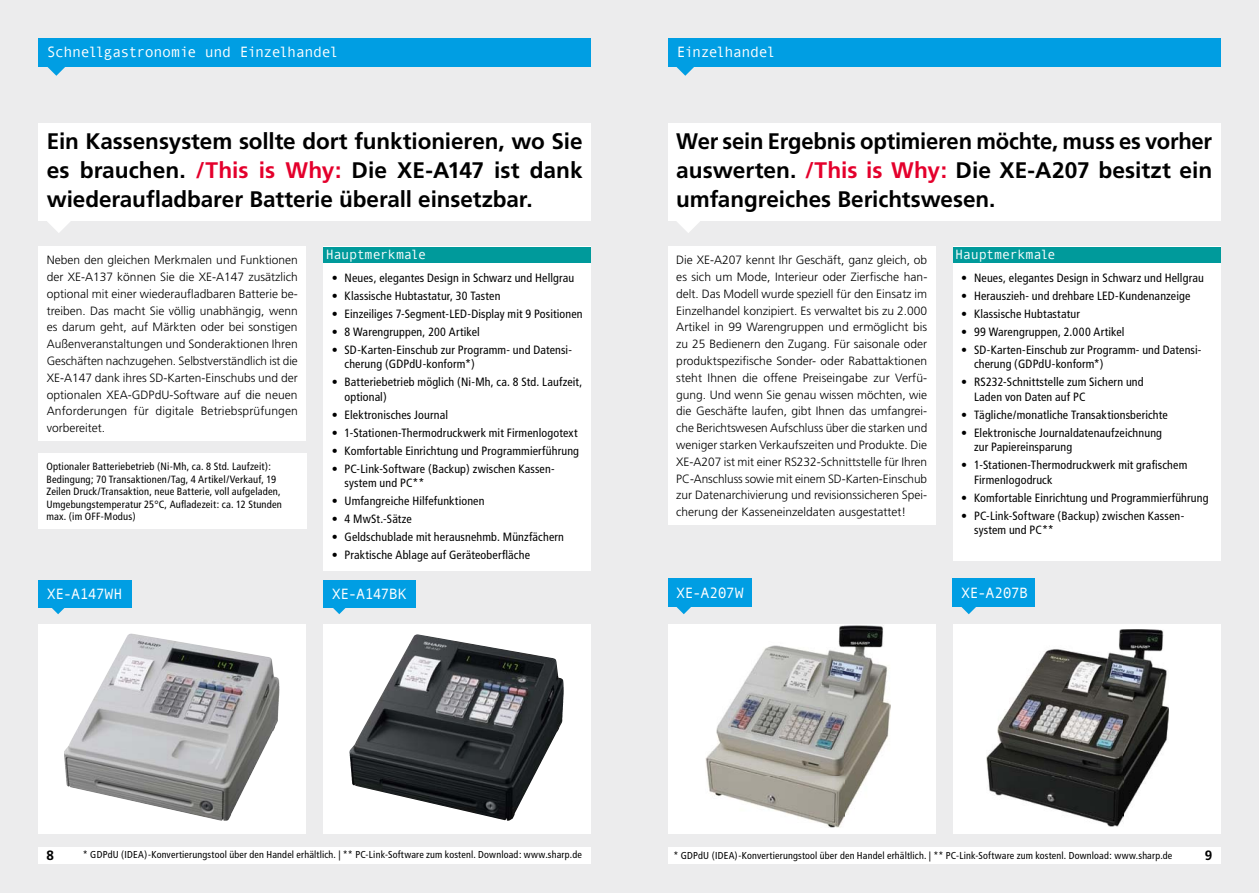
<style>
.page{position:relative;width:1259px;height:893px;background:#fff}
.page>*{position:absolute;margin:0;border:0;box-sizing:border-box;transform-origin:0 0}
.t1{font:700 22.5px/29.2px "Frutiger";letter-spacing:-.005em;color:#000;text-align:justify}
.t2{font:15px "Andale Mono";letter-spacing:-.04em;color:#fff}
.t3{font:15px "Andale Mono";letter-spacing:-.06em;color:#fff}
.t4{font:13.5px "Andale Mono";letter-spacing:-.025em;color:#fff}
.t5{font:700 13.5px "Frutiger";color:#000}
.t6{font:300 12px/16.8px "Frutiger";color:#000;text-align:justify}
.t7{font:condensed 12px/14.4px "Frutiger";letter-spacing:.01em;color:#000}
.t8{font:condensed 10.5px/12.6px "Frutiger";letter-spacing:.015em;color:#000}
.t9{font:condensed 10.05px "Frutiger";letter-spacing:.02em;color:#000}
.s1{color:#e4002c}
</style>
<div class="page">
<div style="left:0;top:0;width:629px;height:893px;background:#ececed"></div>
<div style="left:629px;top:0;width:630px;height:893px;background:#ececed"></div>
<div style="left:38px;top:847px;width:553px;height:16px;background:#fff"></div>
<div style="left:668px;top:847px;width:552px;height:16px;background:#fff"></div>
<div style="left:38px;top:38px;width:553px;height:29px;background:#009ee3"></div>
<svg style="left:47px;top:221px;width:23px;height:12px"></svg>
<svg style="left:677px;top:221px;width:23px;height:12px"></svg>
<div style="left:668px;top:38px;width:552px;height:29px;background:#009ee3"></div>
<div style="left:323px;top:247px;width:268px;height:324px;background:#fff"></div>
<div style="left:38px;top:624px;width:268px;height:209px;background:#fff"></div>
<div style="left:323px;top:624px;width:268px;height:209px;background:#fff"></div>
<svg style="left:51px;top:607px;width:15px;height:7px"></svg>
<svg style="left:332px;top:607px;width:15px;height:7px"></svg>
<div style="left:952px;top:247px;width:268px;height:314px;background:#fff"></div>
<div style="left:668px;top:624px;width:267px;height:209px;background:#fff"></div>
<div style="left:952px;top:624px;width:268px;height:209px;background:#fff"></div>
<svg style="left:676px;top:607px;width:15px;height:7px"></svg>
<div style="left:668px;top:578px;width:83px;height:29px;background:#009ee3"></div>
<div style="left:952px;top:578px;width:83px;height:29px;background:#009ee3"></div>
<svg style="left:961px;top:607px;width:15px;height:7px"></svg>
<img style="left:705px;top:625px;width:186px;height:202px">
<div style="left:38px;top:580px;width:93px;height:27px;background:#009ee3"></div>
<div style="left:323px;top:580px;width:92px;height:27px;background:#009ee3"></div>
<svg style="left:676px;top:67px;width:18px;height:9px"></svg>
<svg style="left:47px;top:67px;width:18px;height:9px"></svg>
<div style="left:952px;top:247px;width:268px;height:16px;background:#009a9b"></div>
<div style="left:323px;top:247px;width:268px;height:16px;background:#009a9b"></div>
<div style="left:38px;top:123px;width:553px;height:98px;background:#fff"></div>
<div style="left:668px;top:123px;width:552px;height:98px;background:#fff"></div>
<div style="left:38px;top:247px;width:268px;height:194px;background:#fff"></div>
<div style="left:38px;top:454px;width:268px;height:75px;background:#fff"></div>
<img style="left:986px;top:629px;width:182px;height:197px">
<div style="left:668px;top:247px;width:267px;height:278px;background:#fff"></div>
<img style="left:349px;top:635px;width:215px;height:186px">
<img style="left:64px;top:634px;width:215px;height:187px">
<p class="t2" style="left:47px;top:44px;width:293px">Schnellgastronomie und Einzelhandel</p>
<p class="t3" style="left:677px;top:44px;width:100px">Einzelhandel</p>
<h1 class="t1" style="left:47px;top:126px;width:537px">Ein Kassensystem sollte dort funktionieren, wo Sie es brauchen. <span class="s1">/This is Why:</span> Die XE-A147 ist dank wiederaufladbarer Batterie überall einsetzbar.</h1>
<h1 class="t1" style="left:676px;top:126px;width:537px">Wer sein Ergebnis optimieren möchte, muss es vorher auswerten. <span class="s1">/This is Why:</span> Die XE-A207 besitzt ein umfangreiches Berichtswesen.</h1>
<p class="t6" style="left:47px;top:252px;width:253px">Neben den gleichen Merkmalen und Funktionen der XE-A137 können Sie die XE-A147 zusätzlich optional mit einer wiederaufladbaren Batterie be&shy;treiben. Das macht Sie völlig unabhängig, wenn es darum geht, auf Märkten oder bei sonstigen Außenveranstaltungen und Sonderaktionen Ihren Geschäften nachzugehen. Selbstverständlich ist die XE-A147 dank ihres SD-Karten-Einschubs und der optionalen XEA-GDPdU-Software auf die neuen Anforderungen für digitale Betriebsprüfungen vorbereitet.</p>
<p class="t8" style="left:46px;top:460px;width:237px">Optionaler Batteriebetrieb (Ni-Mh, ca. 8 Std. Laufzeit):<br>Bedingung; 70 Transaktionen/Tag, 4 Artikel/Verkauf, 19<br>Zeilen Druck/Transaktion, neue Batterie, voll aufgeladen, Umgebungstemperatur 25°C, Aufladezeit: ca. 12 Stunden max. (im OFF-Modus)</p>
<p class="t4" style="left:326px;top:246px;width:102px">Hauptmerkmale</p>
<p class="t4" style="left:955px;top:246px;width:102px">Hauptmerkmale</p>
<p class="t6" style="left:676px;top:252px;width:253px">Die XE-A207 kennt Ihr Geschäft, ganz gleich, ob es sich um Mode, Interieur oder Zierfische han&shy;delt. Das Modell wurde speziell für den Einsatz im Einzelhandel konzipiert. Es verwaltet bis zu 2.000<br>Artikel in 99 Warengruppen und ermöglicht bis zu 25 Bedienern den Zugang. Für saisonale oder produktspezifische Sonder- oder Rabattaktionen steht Ihnen die offene Preiseingabe zur Verfü&shy;gung. Und wenn Sie genau wissen möchten, wie die Geschäfte laufen, gibt Ihnen das umfangrei&shy;che Berichtswesen Aufschluss über die starken und weniger starken Verkaufszeiten und Produkte. Die XE-A207 ist mit einer RS232-Schnittstelle für Ihren PC-Anschluss sowie mit einem SD-Karten-Einschub zur Datenarchivierung und revisionssicheren Spei&shy;cherung der Kasseneinzeldaten ausgestattet!</p>
<p class="t7" style="left:332px;top:271px;width:244px">• Neues, elegantes Design in Schwarz und Hellgrau</p>
<p class="t7" style="left:332px;top:289px;width:170px">• Klassische Hubtastatur, 30 Tasten</p>
<p class="t7" style="left:332px;top:307px;width:252px">• Einzeiliges 7-Segment-LED-Display mit 9 Positionen</p>
<p class="t7" style="left:332px;top:325px;width:150px">• 8 Warengruppen, 200 Artikel</p>
<p class="t7" style="left:344px;top:343px;width:229px;text-indent:-13px">• SD-Karten-Einschub zur Programm- und Datensi&shy;cherung (GDPdU-konform*)</p>
<p class="t7" style="left:344px;top:375px;width:239px;text-indent:-13px">• Batteriebetrieb möglich (Ni-Mh, ca. 8 Std. Laufzeit, optional)</p>
<p class="t7" style="left:332px;top:408px;width:118px">• Elektronisches Journal</p>
<p class="t7" style="left:332px;top:426px;width:247px">• 1-Stationen-Thermodruckwerk mit Firmenlogotext</p>
<p class="t7" style="left:332px;top:444px;width:249px">• Komfortable Einrichtung und Programmierführung</p>
<p class="t7" style="left:344px;top:462px;width:212px;text-indent:-13px">• PC-Link-Software (Backup) zwischen Kassen&shy;system und PC**</p>
<p class="t7" style="left:332px;top:494px;width:154px">• Umfangreiche Hilfefunktionen</p>
<p class="t7" style="left:332px;top:512px;width:82px">• 4 MwSt.-Sätze</p>
<p class="t7" style="left:332px;top:530px;width:234px">• Geldschublade mit herausnehmb. Münzfächern</p>
<p class="t7" style="left:332px;top:548px;width:200px">• Praktische Ablage auf Geräteoberfläche</p>
<p class="t7" style="left:961px;top:271px;width:244px">• Neues, elegantes Design in Schwarz und Hellgrau</p>
<p class="t7" style="left:961px;top:289px;width:231px">• Herauszieh- und drehbare LED-Kundenanzeige</p>
<p class="t7" style="left:961px;top:307px;width:120px">• Klassische Hubtastatur</p>
<p class="t7" style="left:961px;top:325px;width:165px">• 99 Warengruppen, 2.000 Artikel</p>
<p class="t7" style="left:974px;top:343px;width:229px;text-indent:-13px">• SD-Karten-Einschub zur Programm- und Datensi&shy;cherung (GDPdU-konform*)</p>
<p class="t7" style="left:974px;top:375px;width:171px;text-indent:-13px">• RS232-Schnittstelle zum Sichern und<br>Laden von Daten auf PC</p>
<p class="t7" style="left:961px;top:408px;width:208px">• Tägliche/monatliche Transaktionsberichte</p>
<p class="t7" style="left:974px;top:426px;width:189px;text-indent:-13px">• Elektronische Journaldatenaufzeichnung zur Papiereinsparung</p>
<p class="t7" style="left:974px;top:458px;width:215px;text-indent:-13px">• 1-Stationen-Thermodruckwerk mit grafischem<br>Firmenlogodruck</p>
<p class="t7" style="left:961px;top:490px;width:249px">• Komfortable Einrichtung und Programmierführung</p>
<p class="t7" style="left:974px;top:508px;width:212px;text-indent:-13px">• PC-Link-Software (Backup) zwischen Kassen&shy;system und PC**</p>
<p class="t2" style="left:47px;top:585px;width:77px">XE-A147WH</p>
<p class="t2" style="left:332px;top:585px;width:76px">XE-A147BK</p>
<p class="t2" style="left:676px;top:584px;width:69px">XE-A207W</p>
<p class="t2" style="left:961px;top:584px;width:68px">XE-A207B</p>
<p class="t5" style="left:46px;top:847px;width:9px">8</p>
<p class="t5" style="left:1204px;top:847px;width:9px">9</p>
<p class="t9" style="left:83px;top:849px;width:500px">* GDPdU (IDEA)-Konvertierungstool über den Handel erhältlich. | ** PC-Link-Software zum kostenl. Download: www.sharp.de</p>
<p class="t9" style="left:673px;top:849px;width:500px">* GDPdU (IDEA)-Konvertierungstool über den Handel erhältlich. | ** PC-Link-Software zum kostenl. Download: www.sharp.de</p>
</div>
